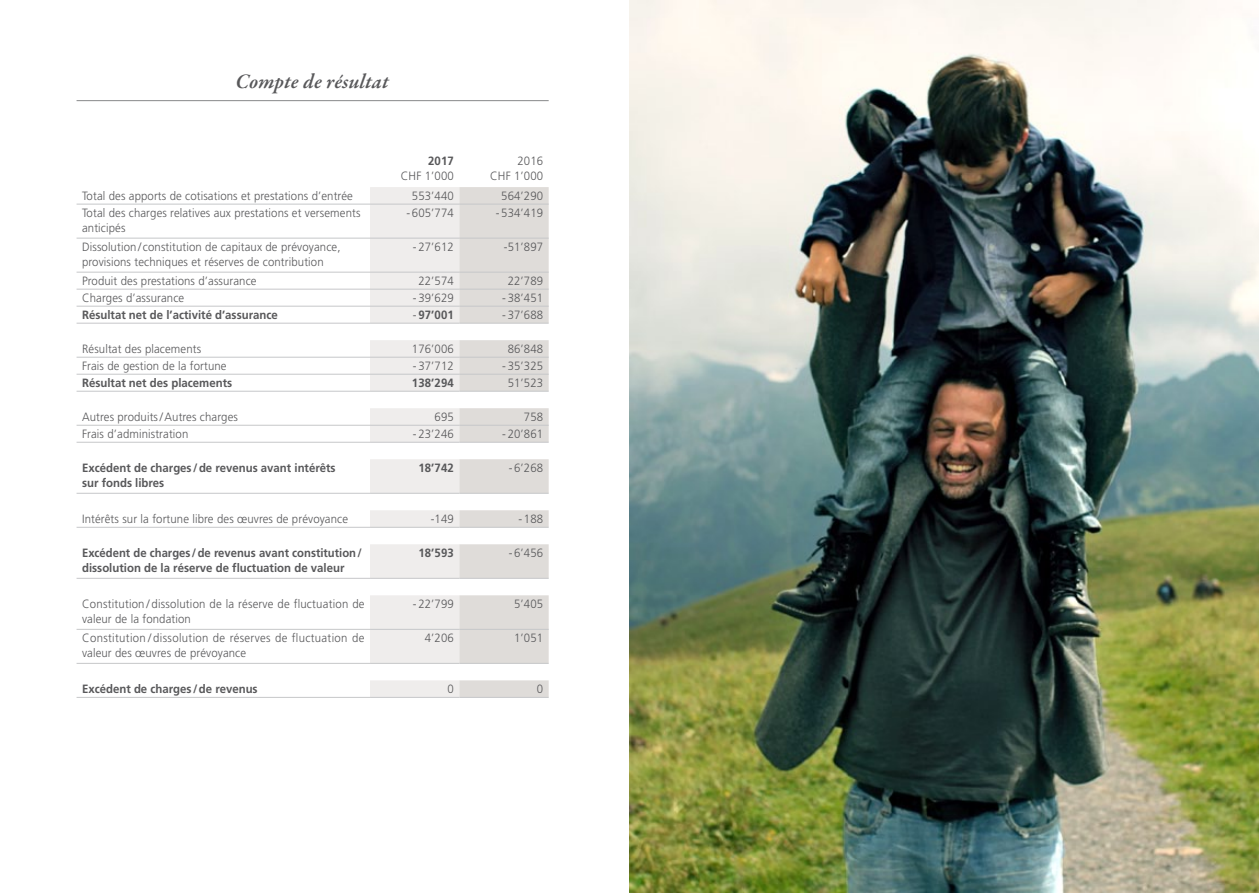
<style>
.page{position:relative;width:1259px;height:893px;background:#fff}
.page>*{position:absolute;margin:0;border:0;box-sizing:border-box;transform-origin:0 0}
.t1{font:italic 600 21px "Garamond Premr Pro";letter-spacing:.005em;color:#58585a}
.t2{font:300 12px/15px "Frutiger LT";letter-spacing:.01em;color:#58585a;scale:.95 1}
.t3{font:700 12px/15px "Frutiger LT";color:#58585a;scale:.95 1}
.t4{font:700 12px/15px "Frutiger LT";color:#58585a;scale:.94 1}
.t5{font:300 12px/15px "Frutiger LT";letter-spacing:.03em;color:#58585a;scale:.95 1}
.s1{font-weight:300}
</style>
<div class="page">
<svg style="left:370px;top:187px;width:89px;height:510px;fill:#efedec"></svg>
<svg style="left:459px;top:187px;width:90px;height:510px;fill:#dfdcd9"></svg>
<hr style="left:370px;top:238px;width:89px;height:1px;background:#c6c7c9">
<hr style="left:459px;top:238px;width:90px;height:1px;background:#c6c7c9">
<hr style="left:370px;top:272px;width:89px;height:1px;background:#c6c7c9">
<hr style="left:459px;top:272px;width:90px;height:1px;background:#c6c7c9">
<hr style="left:370px;top:289px;width:89px;height:1px;background:#c6c7c9">
<hr style="left:459px;top:289px;width:90px;height:1px;background:#c6c7c9">
<hr style="left:370px;top:306px;width:89px;height:1px;background:#c6c7c9">
<hr style="left:459px;top:306px;width:90px;height:1px;background:#c6c7c9">
<hr style="left:370px;top:323px;width:89px;height:1px;background:#c6c7c9">
<hr style="left:459px;top:323px;width:90px;height:1px;background:#c6c7c9">
<hr style="left:370px;top:374px;width:89px;height:1px;background:#c6c7c9">
<hr style="left:459px;top:374px;width:90px;height:1px;background:#c6c7c9">
<hr style="left:370px;top:391px;width:89px;height:1px;background:#c6c7c9">
<hr style="left:459px;top:391px;width:90px;height:1px;background:#c6c7c9">
<hr style="left:370px;top:442px;width:89px;height:1px;background:#c6c7c9">
<hr style="left:459px;top:442px;width:90px;height:1px;background:#c6c7c9">
<hr style="left:77px;top:204px;width:293px;height:1px;background:#c6c7c9">
<hr style="left:77px;top:238px;width:293px;height:1px;background:#c6c7c9">
<hr style="left:77px;top:272px;width:293px;height:1px;background:#c6c7c9">
<hr style="left:77px;top:289px;width:293px;height:1px;background:#c6c7c9">
<hr style="left:77px;top:306px;width:293px;height:1px;background:#c6c7c9">
<hr style="left:77px;top:323px;width:293px;height:1px;background:#c6c7c9">
<hr style="left:77px;top:357px;width:293px;height:1px;background:#c6c7c9">
<hr style="left:77px;top:374px;width:293px;height:1px;background:#c6c7c9">
<hr style="left:77px;top:391px;width:293px;height:1px;background:#c6c7c9">
<hr style="left:77px;top:425px;width:293px;height:1px;background:#c6c7c9">
<hr style="left:77px;top:442px;width:293px;height:1px;background:#c6c7c9">
<hr style="left:77px;top:493px;width:293px;height:1px;background:#c6c7c9">
<hr style="left:370px;top:493px;width:89px;height:1px;background:#c6c7c9">
<hr style="left:459px;top:493px;width:90px;height:1px;background:#c6c7c9">
<hr style="left:77px;top:527px;width:293px;height:1px;background:#c6c7c9">
<hr style="left:370px;top:527px;width:89px;height:1px;background:#c6c7c9">
<hr style="left:459px;top:527px;width:90px;height:1px;background:#c6c7c9">
<hr style="left:77px;top:578px;width:293px;height:1px;background:#c6c7c9">
<hr style="left:370px;top:578px;width:89px;height:1px;background:#c6c7c9">
<hr style="left:459px;top:578px;width:90px;height:1px;background:#c6c7c9">
<hr style="left:77px;top:629px;width:293px;height:1px;background:#c6c7c9">
<hr style="left:370px;top:629px;width:89px;height:1px;background:#c6c7c9">
<hr style="left:459px;top:629px;width:90px;height:1px;background:#c6c7c9">
<hr style="left:77px;top:663px;width:293px;height:1px;background:#c6c7c9">
<hr style="left:370px;top:663px;width:89px;height:1px;background:#c6c7c9">
<hr style="left:459px;top:663px;width:90px;height:1px;background:#c6c7c9">
<hr style="left:77px;top:697px;width:293px;height:1px;background:#c6c7c9">
<hr style="left:370px;top:697px;width:89px;height:1px;background:#c6c7c9">
<hr style="left:459px;top:697px;width:90px;height:1px;background:#c6c7c9">
<hr style="left:370px;top:204px;width:89px;height:1px;background:#c6c7c9">
<hr style="left:459px;top:204px;width:90px;height:1px;background:#c6c7c9">
<hr style="left:370px;top:357px;width:89px;height:1px;background:#c6c7c9">
<hr style="left:459px;top:357px;width:90px;height:1px;background:#c6c7c9">
<hr style="left:370px;top:425px;width:89px;height:1px;background:#c6c7c9">
<hr style="left:459px;top:425px;width:90px;height:1px;background:#c6c7c9">
<hr style="left:77px;top:100px;width:472px;height:1px;background:#87888a">
<img style="left:629px;top:0;width:630px;height:893px">
<h1 class="t1" style="left:236px;top:68px;width:155px">Compte de résultat</h1>
<p class="t3" style="left:428px;top:154px;width:29px">2017</p>
<p class="t2" style="left:401px;top:169px;width:57px">CHF 1’000</p>
<p class="t2" style="left:490px;top:154px;width:57px;text-align:right">2016<br>CHF 1’000</p>
<p class="t2" style="left:82px;top:188px;width:287px">Total des apports de cotisations et prestations d’entrée</p>
<p class="t2" style="left:412px;top:188px;width:46px">553’440</p>
<p class="t2" style="left:501px;top:188px;width:46px">564’290</p>
<p class="t2" style="left:82px;top:205px;width:294px">Total des charges relatives aux prestations et versements anticipés</p>
<p class="t2" style="left:406px;top:205px;width:51px">- 605’774</p>
<p class="t2" style="left:496px;top:205px;width:51px">- 534’419</p>
<p class="t2" style="left:82px;top:239px;width:273px">Dissolution / constitution de capitaux de prévoyance, provisions techniques et réserves de contribution</p>
<p class="t2" style="left:413px;top:239px;width:45px">- 27’612</p>
<p class="t2" style="left:504px;top:239px;width:43px">-51’897</p>
<p class="t2" style="left:82px;top:273px;width:185px">Produit des prestations d’assurance</p>
<p class="t2" style="left:418px;top:273px;width:39px">22’574</p>
<p class="t2" style="left:508px;top:273px;width:39px">22’789</p>
<p class="t2" style="left:82px;top:290px;width:109px">Charges d’assurance</p>
<p class="t2" style="left:413px;top:290px;width:45px">- 39’629</p>
<p class="t2" style="left:502px;top:290px;width:45px">- 38’451</p>
<p class="t3" style="left:82px;top:307px;width:208px">Résultat net de l’activité d’assurance</p>
<p class="t3" style="left:413px;top:307px;width:45px"><span class="s1">-</span> 97’001</p>
<p class="t2" style="left:502px;top:307px;width:45px">- 37’688</p>
<p class="t2" style="left:82px;top:341px;width:127px">Résultat des placements</p>
<p class="t2" style="left:412px;top:341px;width:46px">176’006</p>
<p class="t2" style="left:508px;top:341px;width:39px">86’848</p>
<p class="t2" style="left:82px;top:358px;width:154px">Frais de gestion de la fortune</p>
<p class="t2" style="left:413px;top:358px;width:45px">- 37’712</p>
<p class="t2" style="left:502px;top:358px;width:45px">- 35’325</p>
<p class="t3" style="left:82px;top:375px;width:160px">Résultat net des placements</p>
<p class="t3" style="left:412px;top:375px;width:46px">138’294</p>
<p class="t2" style="left:508px;top:375px;width:39px">51’523</p>
<p class="t2" style="left:82px;top:409px;width:166px">Autres produits/Autres charges</p>
<p class="t2" style="left:434px;top:409px;width:22px">695</p>
<p class="t2" style="left:524px;top:409px;width:22px">758</p>
<p class="t2" style="left:82px;top:426px;width:113px">Frais d’administration</p>
<p class="t2" style="left:413px;top:426px;width:45px">- 23’246</p>
<p class="t2" style="left:502px;top:426px;width:45px">- 20’861</p>
<p class="t3" style="left:82px;top:460px;width:268px">Excédent de charges /de revenus avant intérêts sur fonds libres</p>
<p class="t3" style="left:418px;top:460px;width:39px">18’742</p>
<p class="t2" style="left:509px;top:460px;width:38px">- 6’268</p>
<p class="t2" style="left:82px;top:511px;width:281px">Intérêts sur la fortune libre des œuvres de prévoyance</p>
<p class="t2" style="left:431px;top:511px;width:26px">-149</p>
<p class="t2" style="left:518px;top:511px;width:27px">- 188</p>
<p class="t4" style="left:82px;top:545px;width:299px">Excédent de charges /de revenus avant constitution/ dissolution de la réserve de fluctuation de valeur</p>
<p class="t3" style="left:418px;top:545px;width:39px">18’593</p>
<p class="t2" style="left:509px;top:545px;width:38px">- 6’456</p>
<p class="t2" style="left:82px;top:596px;width:299px">Constitution / dissolution de la réserve de fluctuation de valeur de la fondation</p>
<p class="t2" style="left:413px;top:596px;width:45px">- 22’799</p>
<p class="t2" style="left:514px;top:596px;width:32px">5’405</p>
<p class="t5" style="left:82px;top:630px;width:299px">Constitution / dissolution de réserves de fluctuation de valeur des œuvres de prévoyance</p>
<p class="t2" style="left:425px;top:630px;width:32px">4’206</p>
<p class="t2" style="left:514px;top:630px;width:32px">1’051</p>
<p class="t3" style="left:82px;top:681px;width:186px">Excédent de charges /de revenus</p>
<p class="t2" style="left:447px;top:681px;width:8px">0</p>
<p class="t2" style="left:537px;top:681px;width:8px">0</p>
</div>
